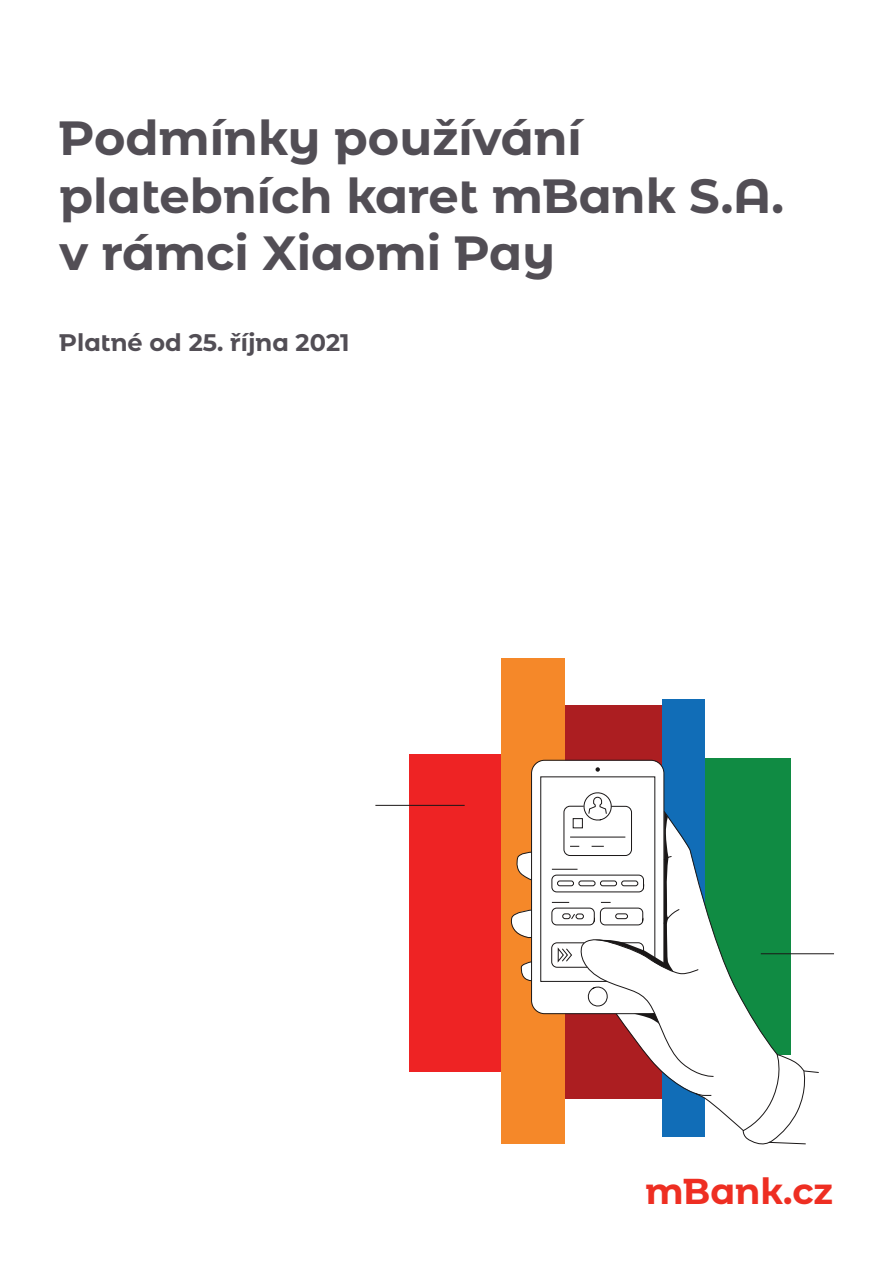
<style>
.page{position:relative;width:893px;height:1263px;background:#fff}
.page>*{position:absolute;margin:0;border:0;box-sizing:border-box;transform-origin:0 0}
.t1{font:700 48px/57.6px "m Bank";color:#524e55}
.t2{font:700 36px "m Bank";color:#ee2e22}
.t3{font:700 24px "m Bank";color:#524e55}
</style>
<div class="page">
<div style="left:409px;top:754px;width:93px;height:317px;background:#ee2324"></div>
<div style="left:502px;top:658px;width:63px;height:486px;background:#f58829"></div>
<div style="left:565px;top:705px;width:98px;height:393px;background:#ac1e21"></div>
<div style="left:663px;top:699px;width:42px;height:437px;background:#116db7"></div>
<hr style="left:375px;top:805px;width:90px;height:1px;background:#1a1717">
<hr style="left:761px;top:953px;width:73px;height:1px;background:#1a1717">
<svg style="left:510px;top:759px;width:310px;height:386px"></svg>
<p class="t1" style="left:60px;top:113px;width:726px">Podmínky používání platebních karet mBank S.A. v rámci Xiaomi Pay</p>
<p class="t3" style="left:60px;top:333px;width:292px">Platné od 25. října 2021</p>
<p class="t2" style="left:645px;top:1177px;width:189px">mBank.cz</p>
</div>
